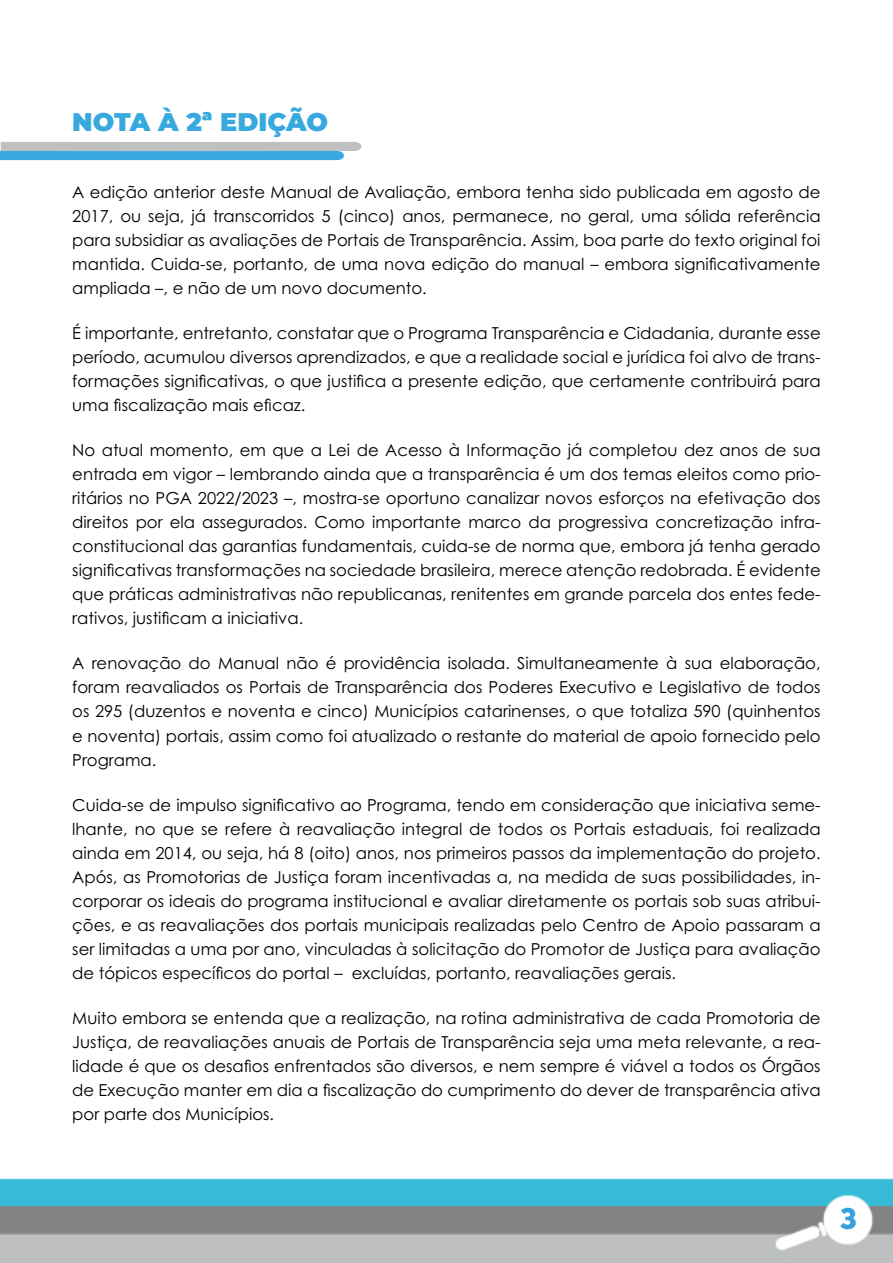
<style>
.page{position:relative;width:893px;height:1263px;background:#fff}
.page>*{position:absolute;margin:0;border:0;box-sizing:border-box;transform-origin:0 0}
.t1{font:30px "Chunk Five";color:#38a0df}
.t2{font:900 25.5px "Montserrat";color:#38a9de}
.t3{font:16.5px/24px "Century Gothic Pro";color:#000;text-align:justify}
</style>
<div class="page">
<img style="left:0;top:141px;width:892px;height:1122px">
<svg style="left:0;top:142px;width:364px;height:18px;background:#82b8d0"></svg>
<h2 class="t2" style="left:72px;top:103px;width:257px">NOTA À 2ª EDIÇÃO</h2>
<p class="t3" style="left:72px;top:179px;width:750px">A edição anterior deste Manual de Avaliação, embora tenha sido publicada em agosto de 2017, ou seja, já transcorridos 5 (cinco) anos, permanece, no geral, uma sólida referência para subsidiar as avaliações de Portais de Transparência. Assim, boa parte do texto original foi mantida. Cuida-se, portanto, de uma nova edição do manual – embora significativamente ampliada –, e não de um novo documento.</p>
<p class="t3" style="left:72px;top:321px;width:750px">É importante, entretanto, constatar que o Programa Transparência e Cidadania, durante esse período, acumulou diversos aprendizados, e que a realidade social e jurídica foi alvo de trans&shy;formações significativas, o que justifica a presente edição, que certamente contribuirá para uma fiscalização mais eficaz.</p>
<p class="t3" style="left:72px;top:438px;width:750px">No atual momento, em que a Lei de Acesso à Informação já completou dez anos de sua entrada em vigor – lembrando ainda que a transparência é um dos temas eleitos como prio&shy;ritários no PGA 2022/2023 –, mostra-se oportuno canalizar novos esforços na efetivação dos direitos por ela assegurados. Como importante marco da progressiva concretização infra&shy;constitucional das garantias fundamentais, cuida-se de norma que, embora já tenha gerado significativas transformações na sociedade brasileira, merece atenção redobrada. É evidente que práticas administrativas não republicanas, renitentes em grande parcela dos entes fede&shy;rativos, justificam a iniciativa.</p>
<p class="t3" style="left:72px;top:651px;width:750px">A renovação do Manual não é providência isolada. Simultaneamente à sua elaboração, foram reavaliados os Portais de Transparência dos Poderes Executivo e Legislativo de todos os 295 (duzentos e noventa e cinco) Municípios catarinenses, o que totaliza 590 (quinhentos e noventa) portais, assim como foi atualizado o restante do material de apoio fornecido pelo Programa.</p>
<p class="t3" style="left:72px;top:793px;width:750px">Cuida-se de impulso significativo ao Programa, tendo em consideração que iniciativa seme&shy;lhante, no que se refere à reavaliação integral de todos os Portais estaduais, foi realizada ainda em 2014, ou seja, há 8 (oito) anos, nos primeiros passos da implementação do projeto.<br>Após, as Promotorias de Justiça foram incentivadas a, na medida de suas possibilidades, in&shy;corporar os ideais do programa institucional e avaliar diretamente os portais sob suas atribui&shy;ções, e as reavaliações dos portais municipais realizadas pelo Centro de Apoio passaram a ser limitadas a uma por ano, vinculadas à solicitação do Promotor de Justiça para avaliação de tópicos específicos do portal – excluídas, portanto, reavaliações gerais.</p>
<p class="t3" style="left:72px;top:1006px;width:750px">Muito embora se entenda que a realização, na rotina administrativa de cada Promotoria de Justiça, de reavaliações anuais de Portais de Transparência seja uma meta relevante, a rea&shy;lidade é que os desafios enfrentados são diversos, e nem sempre é viável a todos os Órgãos de Execução manter em dia a fiscalização do cumprimento do dever de transparência ativa por parte dos Municípios.</p>
<h1 class="t1" style="left:840px;top:1200px;width:18px">3</h1>
</div>
